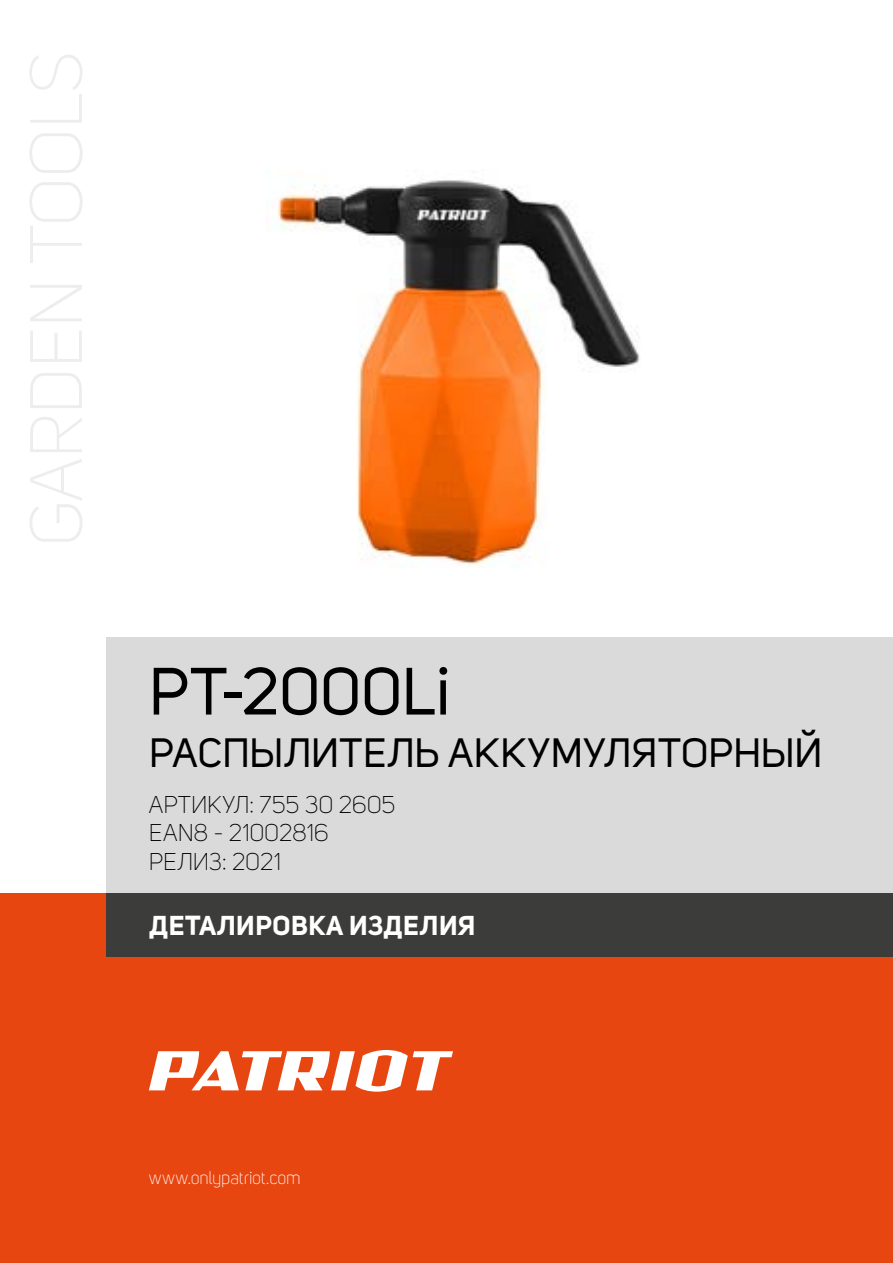
<style>
.page{position:relative;width:893px;height:1263px;background:#fff}
.page>*{position:absolute;margin:0;border:0;box-sizing:border-box;transform-origin:0 0}
.t1{font:66px "Uni Sans";color:#000}
.t2{font:40.5px "Uni Sans";letter-spacing:.01em;color:#000}
.t3{font:700 27px "Uni Sans";letter-spacing:.02em;color:#fff}
.t4{font:300 24px/28.8px "Uni Sans";letter-spacing:-.005em;color:#000}
.t5{font:300 18px "Uni Sans";letter-spacing:-.015em;color:#fff}
</style>
<div class="page">
<div style="left:0;top:893px;width:893px;height:370px;background:#e84610"></div>
<div style="left:106px;top:893px;width:787px;height:64px;background:#3c3c3b"></div>
<div style="left:106px;top:638px;width:787px;height:255px;background:#dadada"></div>
<svg style="left:149px;top:1050px;width:304px;height:42px"></svg>
<img style="left:276px;top:180px;width:364px;height:387px">
<h1 class="t1" style="left:149px;top:653px;width:303px">PT-2000Li</h1>
<h2 class="t2" style="left:149px;top:729px;width:675px">РАСПЫЛИТЕЛЬ АККУМУЛЯТОРНЫЙ</h2>
<p class="t4" style="left:149px;top:790px;width:248px">АРТИКУЛ: 755 30 2605<br>EAN8 - 21002816<br>РЕЛИЗ: 2021</p>
<p class="t3" style="left:149px;top:909px;width:328px">ДЕТАЛИРОВКА ИЗДЕЛИЯ</p>
<p class="t5" style="left:149px;top:1167px;width:154px">www.onlypatriot.com</p>
</div>
